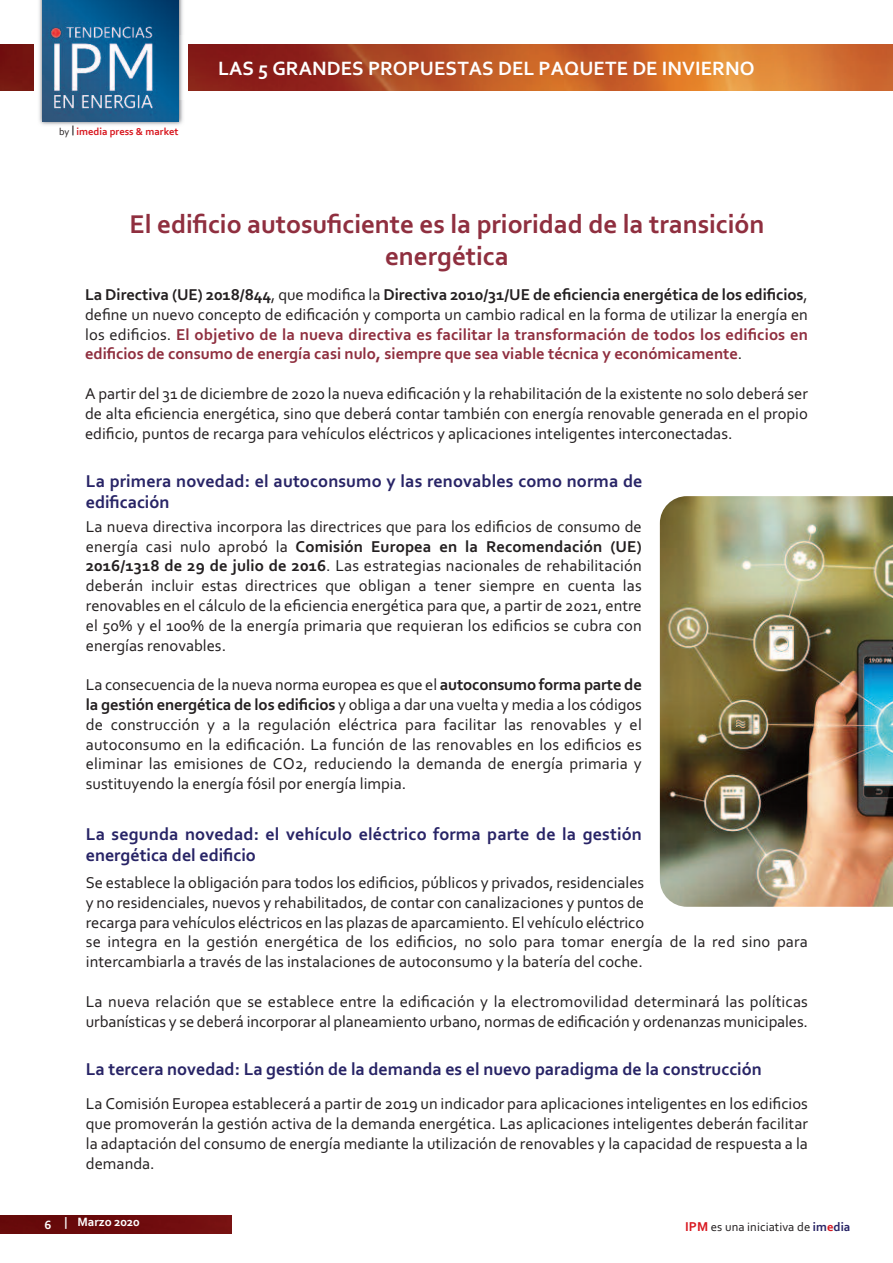
<style>
.page{position:relative;width:893px;height:1263px;background:#fff}
.page>*{position:absolute;margin:0;border:0;box-sizing:border-box;transform-origin:0 0}
.t1{font:700 27px/32.4px "Corbel";color:#8f2f3f;text-align:center}
.t2{font:700 20.25px "Corbel";color:#fff}
.t3{font:700 18px/21.6px "Corbel";letter-spacing:.01em;color:#282466}
.t4{font:16.5px/19.8px "Corbel";color:#231f20;text-align:justify}
.t5{font:700 16.5px/19.8px "Corbel";color:#8f2f3f;text-align:justify}
.t6{font:12.6px "Corbel";letter-spacing:.005em;color:#231f20}
.t7{font:700 12.6px "Corbel";letter-spacing:-.005em;color:#fff}
.t8{font:700 10.5px "Corbel";letter-spacing:.005em;color:#d8171f}
.s1{font-weight:400;font-size:10.2px;color:#231f20}
.s2{color:#231f20}
.s3{font-weight:400;color:#231f20}
.s4{font-weight:700}
.s5{font-weight:700;font-size:13.5px;color:#d8171f}
.s6{font-weight:700;color:#282466}
.s7{font-weight:700;color:#d8171f}
</style>
<div class="page">
<img style="left:0;top:44px;width:893px;height:47px">
<img style="left:39px;top:99px;width:144px;height:26px">
<img style="left:187px;top:44px;width:2px;height:47px">
<img style="left:36px;top:0;width:151px;height:99px">
<img style="left:43px;top:0;width:136px;height:121px">
<img style="left:0;top:1215px;width:231px;height:19px">
<img style="left:660px;top:496px;width:233px;height:411px">
<p class="t8" style="left:59px;top:125px;width:121px"><span class="s1">by</span> <sup>|</sup> imedia press &amp; market</p>
<p class="t2" style="left:218px;top:56px;width:538px">LAS 5 GRANDES PROPUESTAS DEL PAQUETE DE INVIERNO</p>
<h1 class="t1" style="left:129px;top:207px;width:636px">El edificio autosuficiente es la prioridad de la transición energética</h1>
<p class="t5" style="left:85px;top:284px;width:724px"><span class="s2">La Directiva (UE) 2018/844</span><span class="s3">, que modifica la</span> <span class="s2">Directiva 2010/31/UE de eficiencia energética de los edificios</span><span class="s3">, define un nuevo concepto de edificación y comporta un cambio radical en la forma de utilizar la energía en los edificios.</span> El objetivo de la nueva directiva es facilitar la transformación de todos los edificios en edificios de consumo de energía casi nulo, siempre que sea viable técnica y económicamente<span class="s3">.</span></p>
<p class="t4" style="left:85px;top:383px;width:724px">A partir del 31 de diciembre de 2020 la nueva edificación y la rehabilitación de la existente no solo deberá ser de alta eficiencia energética, sino que deberá contar también con energía renovable generada en el propio edificio, puntos de recarga para vehículos eléctricos y aplicaciones inteligentes interconectadas.</p>
<p class="t3" style="left:86px;top:469px;width:558px">La primera novedad: el autoconsumo y las renovables como norma de edificación</p>
<p class="t4" style="left:86px;top:516px;width:557px">La nueva directiva incorpora las directrices que para los edificios de consumo de energía casi nulo aprobó la <span class="s4">Comisión Europea en la Recomendación (UE)<br>2016/1318 de 29 de julio de 2016</span>. Las estrategias nacionales de rehabilitación deberán incluir estas directrices que obligan a tener siempre en cuenta las renovables en el cálculo de la eficiencia energética para que, a partir de 2021, entre el 50% y el 100% de la energía primaria que requieran los edificios se cubra con energías renovables.</p>
<p class="t4" style="left:86px;top:675px;width:557px">La consecuencia de la nueva norma europea es que el <span class="s4">autoconsumo forma parte de la gestión energética de los edificios</span> y obliga a dar una vuelta y media a los códigos de construcción y a la regulación eléctrica para facilitar las renovables y el autoconsumo en la edificación. La función de las renovables en los edificios es eliminar las emisiones de CO2, reduciendo la demanda de energía primaria y sustituyendo la energía fósil por energía limpia.</p>
<p class="t3" style="left:86px;top:823px;width:557px">La segunda novedad: el vehículo eléctrico forma parte de la gestión energética del edificio</p>
<p class="t4" style="left:86px;top:872px;width:724px;text-align:left">Se establece la obligación para todos los edificios, públicos y privados, residenciales<br>y no residenciales, nuevos y rehabilitados, de contar con canalizaciones y puntos de<br>recarga para vehículos eléctricos en las plazas de aparcamiento. El vehículo eléctrico<br>se integra en la gestión energética de los edificios, no solo para tomar energía de la red sino para intercambiarla a través de las instalaciones de autoconsumo y la batería del coche.</p>
<p class="t4" style="left:86px;top:991px;width:724px">La nueva relación que se establece entre la edificación y la electromovilidad determinará las políticas urbanísticas y se deberá incorporar al planeamiento urbano, normas de edificación y ordenanzas municipales.</p>
<p class="t3" style="left:86px;top:1058px;width:677px">La tercera novedad: La gestión de la demanda es el nuevo paradigma de la construcción</p>
<p class="t4" style="left:86px;top:1093px;width:724px">La Comisión Europea establecerá a partir de 2019 un indicador para aplicaciones inteligentes en los edificios que promoverán la gestión activa de la demanda energética. Las aplicaciones inteligentes deberán facilitar la adaptación del consumo de energía mediante la utilización de renovables y la capacidad de respuesta a la demanda.</p>
<p class="t7" style="left:44px;top:1214px;width:97px">6 | Marzo 2020</p>
<p class="t6" style="left:685px;top:1219px;width:167px"><span class="s5">IPM</span> es una iniciativa de <span class="s6">im</span><span class="s7">e</span><span class="s6">dia</span></p>
</div>
